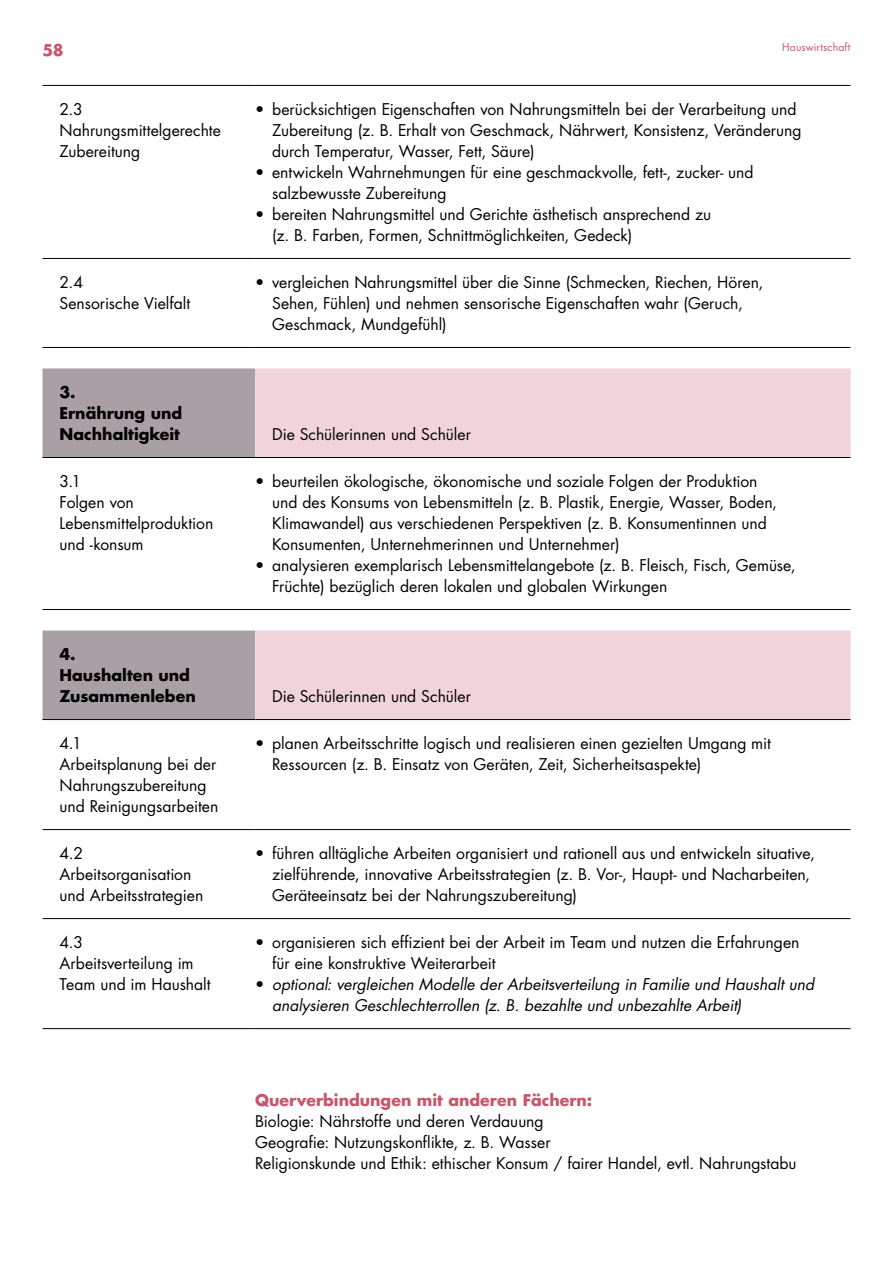
<style>
.page{position:relative;width:893px;height:1263px;background:#fff}
.page>*{position:absolute;margin:0;border:0;box-sizing:border-box;transform-origin:0 0}
.t1{font:15.75px/21px "Futura Luzern";color:#000}
.t2{font:italic 15.75px/21px "Futura LT";color:#000}
.t3{font:700 15.75px/21px "Futura Luzern";color:#000}
.t4{font:700 15.75px "Futura Luzern";color:#c8556a}
.t5{font:10.5px "Futura Luzern";letter-spacing:.015em;color:#c8556a}
.s1{font-family:"Futura Luzern";font-style:normal}
</style>
<div class="page">
<svg style="left:43px;top:368px;width:212px;height:351px;fill:#a8a0a4"></svg>
<svg style="left:255px;top:368px;width:595px;height:351px;fill:#f1d7dd"></svg>
<hr style="left:43px;top:457px;width:212px;height:1px;background:#000">
<hr style="left:255px;top:457px;width:595px;height:1px;background:#000">
<hr style="left:43px;top:719px;width:212px;height:1px;background:#000">
<hr style="left:255px;top:719px;width:595px;height:1px;background:#000">
<hr style="left:43px;top:85px;width:212px;height:1px;background:#000">
<hr style="left:255px;top:85px;width:595px;height:1px;background:#000">
<hr style="left:43px;top:258px;width:212px;height:1px;background:#000">
<hr style="left:255px;top:258px;width:595px;height:1px;background:#000">
<hr style="left:43px;top:347px;width:212px;height:1px;background:#000">
<hr style="left:255px;top:347px;width:595px;height:1px;background:#000">
<hr style="left:43px;top:829px;width:212px;height:1px;background:#000">
<hr style="left:255px;top:829px;width:595px;height:1px;background:#000">
<hr style="left:43px;top:918px;width:212px;height:1px;background:#000">
<hr style="left:255px;top:918px;width:595px;height:1px;background:#000">
<hr style="left:43px;top:1028px;width:212px;height:1px;background:#000">
<hr style="left:255px;top:1028px;width:595px;height:1px;background:#000">
<hr style="left:43px;top:609px;width:212px;height:1px;background:#000">
<hr style="left:255px;top:609px;width:595px;height:1px;background:#000">
<p class="t4" style="left:43px;top:39px;width:23px">58</p>
<p class="t5" style="left:782px;top:41px;width:70px">Hauswirtschaft</p>
<p class="t1" style="left:60px;top:99px;width:163px">2.3<br>Nahrungsmittelgerechte<br>Zubereitung</p>
<p class="t1" style="left:272px;top:99px;width:531px;text-indent:-17px">• berücksichtigen Eigenschaften von Nahrungsmitteln bei der Verarbeitung und<br>Zubereitung (z. B. Erhalt von Geschmack, Nährwert, Konsistenz, Veränderung durch Temperatur, Wasser, Fett, Säure)</p>
<p class="t1" style="left:272px;top:162px;width:483px;text-indent:-17px">• entwickeln Wahrnehmungen für eine geschmackvolle, fett-, zucker- und salzbewusste Zubereitung</p>
<p class="t1" style="left:272px;top:204px;width:441px;text-indent:-17px">• bereiten Nahrungsmittel und Gerichte ästhetisch ansprechend zu (z. B. Farben, Formen, Schnittmöglichkeiten, Gedeck)</p>
<p class="t1" style="left:60px;top:272px;width:132px">2.4<br>Sensorische Vielfalt</p>
<p class="t1" style="left:272px;top:272px;width:493px;text-indent:-17px">• vergleichen Nahrungsmittel über die Sinne (Schmecken, Riechen, Hören,<br>Sehen, Fühlen) und nehmen sensorische Eigenschaften wahr (Geruch,<br>Geschmack, Mundgefühl)</p>
<p class="t3" style="left:60px;top:382px;width:124px">3.<br>Ernährung und<br>Nachhaltigkeit</p>
<p class="t1" style="left:272px;top:424px;width:200px">Die Schülerinnen und Schüler</p>
<p class="t1" style="left:60px;top:471px;width:155px">3.1<br>Folgen von<br>Lebensmittelproduktion und -konsum</p>
<p class="t1" style="left:272px;top:471px;width:506px;text-indent:-17px">• beurteilen ökologische, ökonomische und soziale Folgen der Produktion und des Konsums von Lebensmitteln (z. B. Plastik, Energie, Wasser, Boden, Klimawandel) aus verschiedenen Perspektiven (z. B. Konsumentinnen und Konsumenten, Unternehmerinnen und Unternehmer)</p>
<p class="t1" style="left:272px;top:555px;width:525px;text-indent:-17px">• analysieren exemplarisch Lebensmittelangebote (z. B. Fleisch, Fisch, Gemüse,<br>Früchte) bezüglich deren lokalen und globalen Wirkungen</p>
<p class="t3" style="left:60px;top:644px;width:138px">4.<br>Haushalten und<br>Zusammenleben</p>
<p class="t1" style="left:272px;top:686px;width:200px">Die Schülerinnen und Schüler</p>
<p class="t1" style="left:60px;top:733px;width:160px">4.1<br>Arbeitsplanung bei der<br>Nahrungszubereitung und Reinigungsarbeiten</p>
<p class="t1" style="left:272px;top:733px;width:500px;text-indent:-17px">• planen Arbeitsschritte logisch und realisieren einen gezielten Umgang mit<br>Ressourcen (z. B. Einsatz von Geräten, Zeit, Sicherheitsaspekte)</p>
<p class="t1" style="left:60px;top:843px;width:145px">4.2<br>Arbeitsorganisation und Arbeitsstrategien</p>
<p class="t1" style="left:272px;top:843px;width:544px;text-indent:-17px">• führen alltägliche Arbeiten organisiert und rationell aus und entwickeln situative, zielführende, innovative Arbeitsstrategien (z. B. Vor-, Haupt- und Nacharbeiten,<br>Geräteeinsatz bei der Nahrungszubereitung)</p>
<p class="t1" style="left:60px;top:932px;width:153px">4.3<br>Arbeitsverteilung im<br>Team und im Haushalt</p>
<p class="t1" style="left:272px;top:932px;width:529px;text-indent:-17px">• organisieren sich effizient bei der Arbeit im Team und nutzen die Erfahrungen für eine konstruktive Weiterarbeit</p>
<p class="t2" style="left:272px;top:974px;width:543px;text-indent:-17px"><span class="s1">•</span> optional: vergleichen Modelle der Arbeitsverteilung in Familie und Haushalt und analysieren Geschlechterrollen (z. B. bezahlte und unbezahlte Arbeit)</p>
<p class="t4" style="left:255px;top:1090px;width:339px">Querverbindungen mit anderen Fächern:</p>
<p class="t1" style="left:255px;top:1111px;width:543px">Biologie: Nährstoffe und deren Verdauung<br>Geografie: Nutzungskonflikte, z. B. Wasser<br>Religionskunde und Ethik: ethischer Konsum / fairer Handel, evtl. Nahrungstabu</p>
</div>
